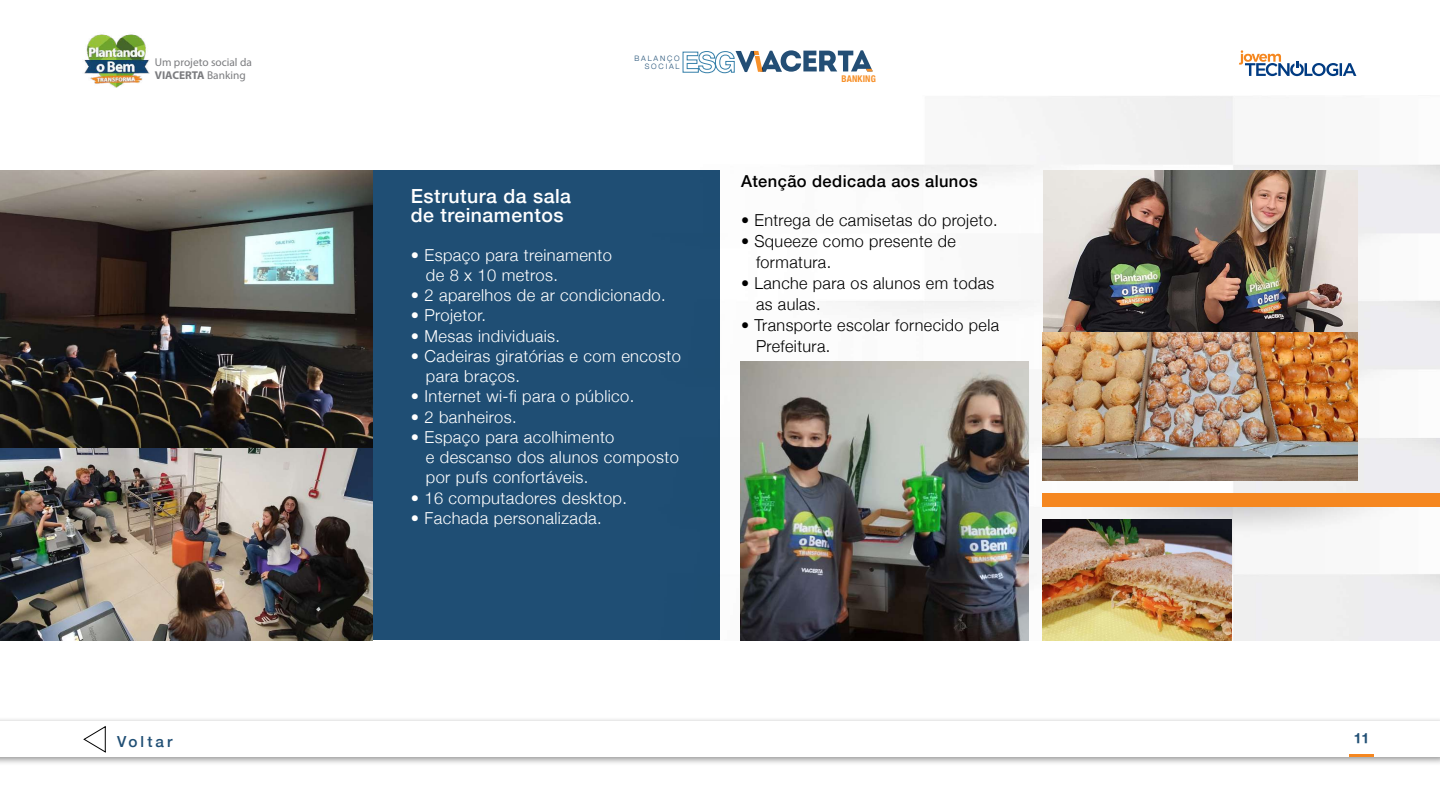
<style>
.page{position:relative;width:1440px;height:810px;background:#fff}
.page>*{position:absolute;margin:0;border:0;box-sizing:border-box;transform-origin:0 0}
.t1{font:500 19.5px/18.8px "Helvetica Neue";letter-spacing:.025em;color:#fff}
.t2{font:300 16.5px/20.2px "Helvetica Neue";letter-spacing:.025em;color:#fff}
.t3{font:300 16.5px/21px "Helvetica Neue";letter-spacing:.025em;color:#000}
.t4{font:500 16.5px "Helvetica Neue";letter-spacing:.025em;color:#000}
.t5{font:500 15.23px "Helvetica Neue";letter-spacing:.2em;color:#1f4e74}
.t6{font:700 14.02px "Helvetica Neue";color:#1f4e74}
.t7{font:11.32px/13.6px "Myriad Pro";color:#7b7c7f}
.t8{font:700 condensed 9.23px "Helvetica Neue";letter-spacing:.02em;color:#f79029}
.t9{font:300 7.43px/8.1px "Helvetica Neue";letter-spacing:.245em;color:#1f4e74;text-align:right}
.s1{font-weight:700}
</style>
<div class="page">
<div style="left:0;top:717px;width:1440px;height:49px;background:#000;opacity:.42"></div>
<div style="left:0;top:722px;width:1440px;height:35px;background:#fff"></div>
<svg style="left:1239px;top:50px;width:117px;height:26px"></svg>
<img style="left:84px;top:34px;width:66px;height:53px">
<hr style="left:1349px;top:754px;width:25px;height:3px;background:#f58720">
<img style="left:566px;top:96px;width:874px;height:544px">
<div style="left:82px;top:171px;width:638px;height:469px;background:#1f4e74"></div>
<img style="left:0;top:171px;width:373px;height:277px">
<img style="left:1042px;top:171px;width:315px;height:309px">
<img style="left:1042px;top:519px;width:190px;height:121px">
<img style="left:0;top:448px;width:373px;height:192px">
<div style="left:1042px;top:493px;width:398px;height:14px;background:#f58720"></div>
<img style="left:741px;top:362px;width:288px;height:278px">
<svg style="left:683px;top:50px;width:190px;height:23px"></svg>
<svg style="left:83px;top:726px;width:23px;height:27px"></svg>
<p class="t7" style="left:155px;top:55px;width:99px">Um projeto social da<br><span class="s1">VIACERTA</span> Banking</p>
<p class="t5" style="left:117px;top:729px;width:57px">Voltar</p>
<p class="t9" style="left:634px;top:53px;width:47px">BALANÇO<br>SOCIAL</p>
<p class="t1" style="left:411px;top:185px;width:162px">Estrutura da sala de treinamentos</p>
<p class="t2" style="left:426px;top:243px;width:188px;text-indent:-15px">• Espaço para treinamento de 8 x 10 metros.</p>
<p class="t2" style="left:411px;top:284px;width:257px">• 2 aparelhos de ar condicionado.</p>
<p class="t2" style="left:411px;top:304px;width:77px">• Projetor.</p>
<p class="t2" style="left:411px;top:324px;width:151px">• Mesas individuais.</p>
<p class="t2" style="left:426px;top:345px;width:257px;text-indent:-15px">• Cadeiras giratórias e com encosto para braços.</p>
<p class="t2" style="left:411px;top:385px;width:225px">• Internet wi-fi para o público.</p>
<p class="t2" style="left:411px;top:405px;width:107px">• 2 banheiros.</p>
<p class="t2" style="left:426px;top:426px;width:255px;text-indent:-15px">• Espaço para acolhimento<br>e descanso dos alunos composto por pufs confortáveis.</p>
<p class="t2" style="left:411px;top:486px;width:218px">• 16 computadores desktop.</p>
<p class="t2" style="left:411px;top:507px;width:193px">• Fachada personalizada.</p>
<p class="t8" style="left:841px;top:71px;width:36px">BANKING</p>
<p class="t4" style="left:741px;top:168px;width:238px">Atenção dedicada aos alunos</p>
<p class="t3" style="left:741px;top:209px;width:258px">• Entrega de camisetas do projeto.</p>
<p class="t3" style="left:756px;top:230px;width:202px;text-indent:-15px">• Squeeze como presente de formatura.</p>
<p class="t3" style="left:756px;top:272px;width:240px;text-indent:-15px">• Lanche para os alunos em todas as aulas.</p>
<p class="t3" style="left:756px;top:314px;width:245px;text-indent:-15px">• Transporte escolar fornecido pela<br>Prefeitura.</p>
<p class="t6" style="left:1354px;top:729px;width:17px">11</p>
</div>
